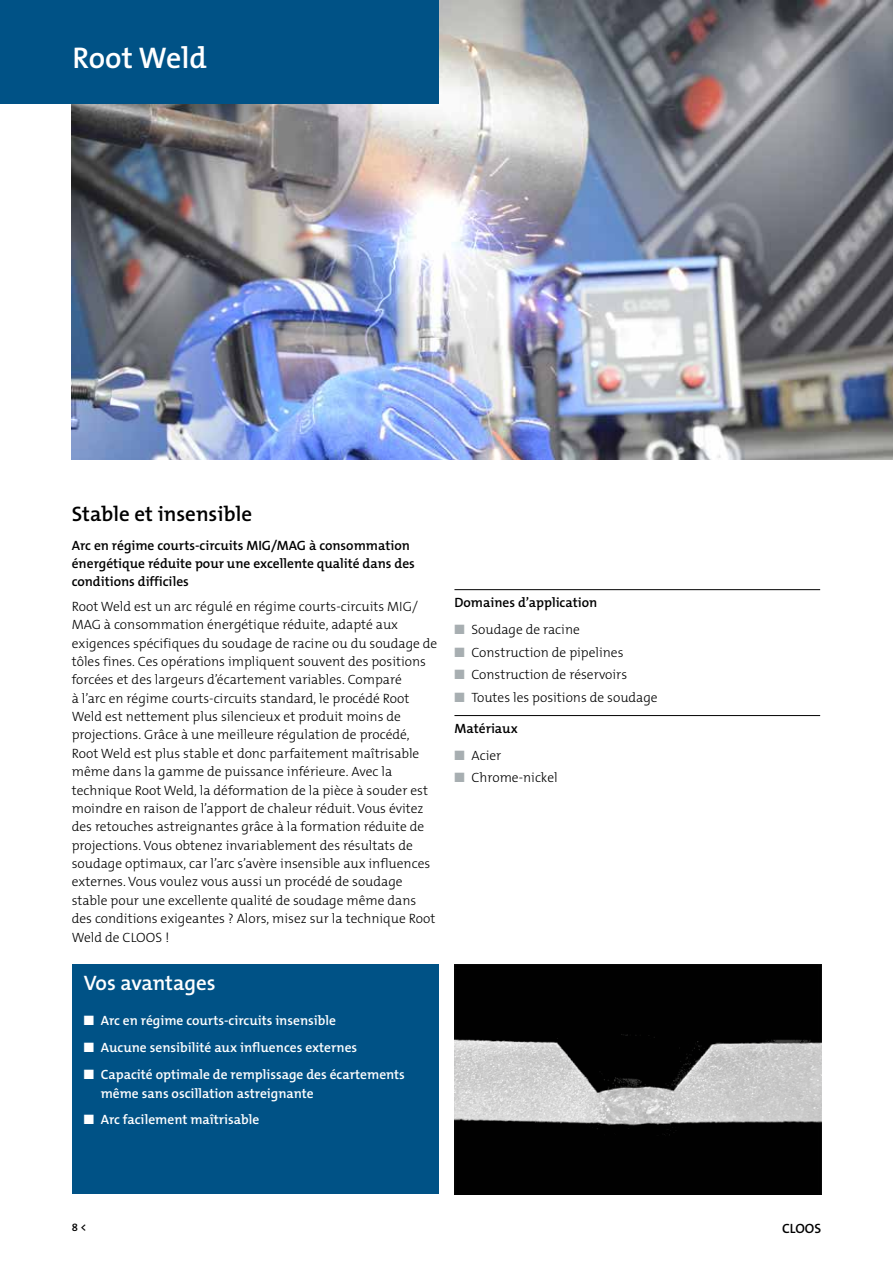
<style>
.page{position:relative;width:893px;height:1263px;background:#fff}
.page>*{position:absolute;margin:0;border:0;box-sizing:border-box;transform-origin:0 0}
.t1{font:600 30px "The Mix B6";color:#fff}
.t2{font:600 21px "The Mix B6";color:#000}
.t3{font:600 21px "The Mix B6";color:#fff}
.t4{font:300 13.5px/18.3px "The Mix B3";color:#000}
.t5{font:600 13.5px/18.3px "The Mix B6";color:#fff}
.t6{font:600 13.5px/18.3px "The Mix B6";color:#000}
.t7{font:600 11.25px "The Mix B6";color:#000}
.s1{color:#a7aeb1}
</style>
<div class="page">
<img style="left:72px;top:0;width:821px;height:459px">
<div style="left:0;top:0;width:438px;height:103px;background:#005286"></div>
<div style="left:72px;top:964px;width:366px;height:230px;background:#005286"></div>
<hr style="left:454px;top:589px;width:366px;height:1px;background:#000">
<hr style="left:454px;top:715px;width:366px;height:1px;background:#000">
<img style="left:454px;top:964px;width:367px;height:230px">
<h1 class="t1" style="left:73px;top:42px;width:136px">Root Weld</h1>
<h2 class="t2" style="left:72px;top:502px;width:182px">Stable et insensible</h2>
<p class="t6" style="left:72px;top:536px;width:345px">Arc en régime courts-circuits MIG/MAG à consommation énergétique réduite pour une excellente qualité dans des conditions difficiles</p>
<p class="t4" style="left:72px;top:597px;width:367px">Root Weld est un arc régulé en régime courts-circuits MIG/ MAG à consommation énergétique réduite, adapté aux exigences spécifiques du soudage de racine ou du soudage de tôles fines. Ces opérations impliquent souvent des positions forcées et des largeurs d’écartement variables. Comparé<br>à l’arc en régime courts-circuits standard, le procédé Root Weld est nettement plus silencieux et produit moins de projections. Grâce à une meilleure régulation de procédé, Root Weld est plus stable et donc parfaitement maîtrisable même dans la gamme de puissance inférieure. Avec la technique Root Weld, la déformation de la pièce à souder est moindre en raison de l’apport de chaleur réduit. Vous évitez des retouches astreignantes grâce à la formation réduite de projections. Vous obtenez invariablement des résultats de soudage optimaux, car l’arc s’avère insensible aux influences externes. Vous voulez vous aussi un procédé de soudage stable pour une excellente qualité de soudage même dans des conditions exigeantes ? Alors, misez sur la technique Root Weld de CLOOS !</p>
<h2 class="t3" style="left:84px;top:972px;width:134px">Vos avantages</h2>
<p class="t5" style="left:84px;top:1012px;width:254px">■ Arc en régime courts-circuits insensible</p>
<p class="t5" style="left:84px;top:1039px;width:275px">■ Aucune sensibilité aux influences externes</p>
<p class="t5" style="left:101px;top:1066px;width:306px;text-indent:-17px">■ Capacité optimale de remplissage des écartements même sans oscillation astreignante</p>
<p class="t5" style="left:84px;top:1111px;width:177px">■ Arc facilement maîtrisable</p>
<p class="t6" style="left:454px;top:594px;width:144px">Domaines d’application</p>
<p class="t4" style="left:454px;top:621px;width:127px"><span class="s1">■</span> Soudage de racine</p>
<p class="t4" style="left:454px;top:643px;width:171px"><span class="s1">■</span> Construction de pipelines</p>
<p class="t4" style="left:454px;top:666px;width:174px"><span class="s1">■</span> Construction de réservoirs</p>
<p class="t4" style="left:454px;top:688px;width:205px"><span class="s1">■</span> Toutes les positions de soudage</p>
<p class="t6" style="left:454px;top:720px;width:65px">Matériaux</p>
<p class="t4" style="left:454px;top:746px;width:48px"><span class="s1">■</span> Acier</p>
<p class="t4" style="left:454px;top:769px;width:105px"><span class="s1">■</span> Chrome-nickel</p>
<p class="t7" style="left:72px;top:1221px;width:16px">8 &lt;</p>
<p class="t6" style="left:782px;top:1220px;width:41px">CLOOS</p>
</div>
